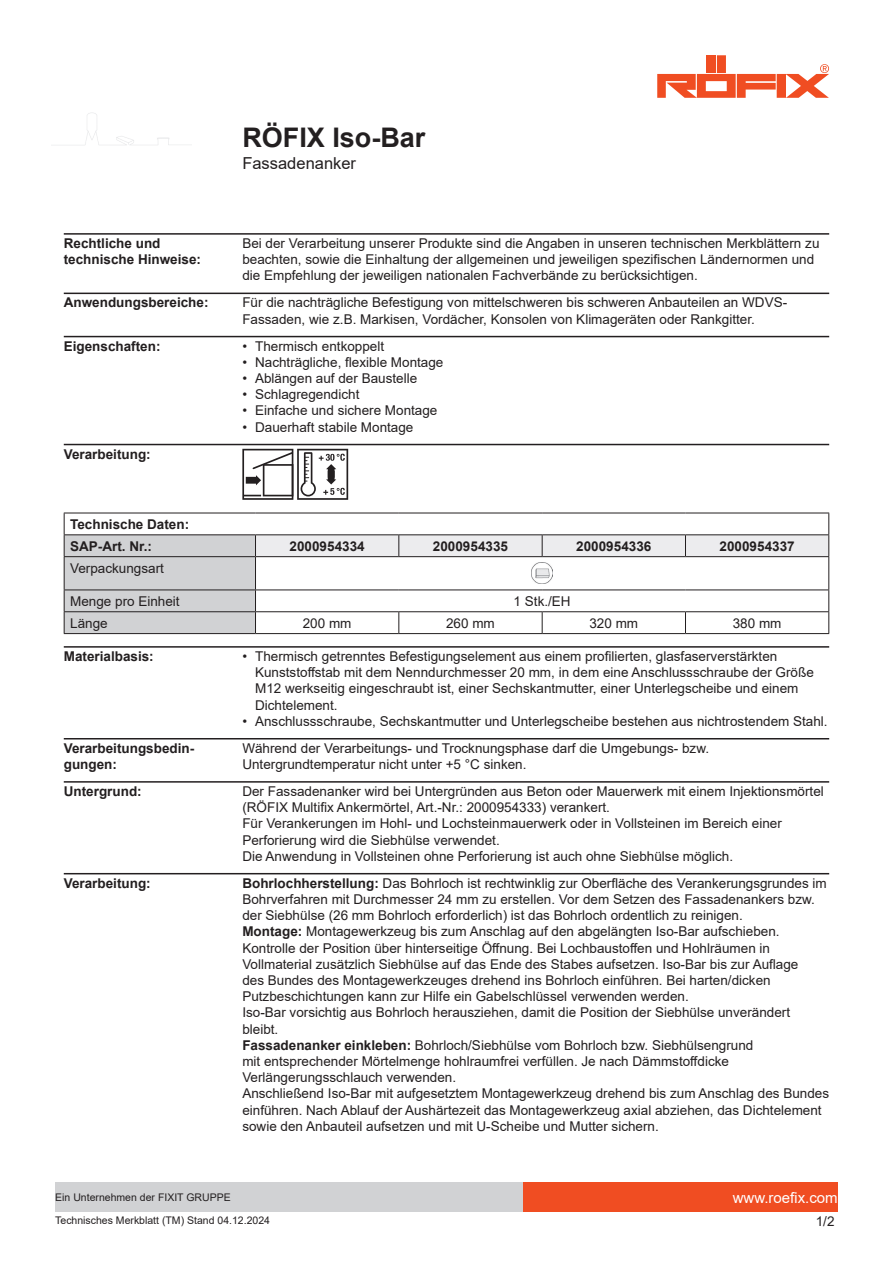
<style>
.page{position:relative;width:893px;height:1263px;background:#fff}
.page>*{position:absolute;margin:0;border:0;box-sizing:border-box;transform-origin:0 0}
.t1{font:700 27px "Arial";color:#231f20}
.t2{font:16.5px "Arial";color:#231f20}
.t3{font:15px "Arial";color:#fff}
.t4{font:13.5px/16.2px "Arial";color:#231f20}
.t5{font:700 13.5px/16.2px "Arial";color:#231f20}
.t6{font:10.5px "Arial";color:#231f20}
.s1{font-weight:700}
</style>
<div class="page">
<img style="left:85px;top:112px;width:85px;height:33px">
<div style="left:717px;top:55px;width:9px;height:18px;background:#f04d22"></div>
<div style="left:707px;top:55px;width:9px;height:18px;background:#f04d22"></div>
<svg style="left:657px;top:64px;width:172px;height:34px"></svg>
<div style="left:523px;top:1182px;width:315px;height:30px;background:#f04d22"></div>
<div style="left:55px;top:1182px;width:468px;height:30px;background:#d1d2d4"></div>
<hr style="left:64px;top:233px;width:765px;height:2px;background:#231f20">
<hr style="left:64px;top:293px;width:765px;height:1px;background:#231f20">
<hr style="left:64px;top:336px;width:765px;height:1px;background:#231f20">
<hr style="left:64px;top:444px;width:765px;height:1px;background:#231f20">
<svg style="left:242px;top:449px;width:106px;height:51px"></svg>
<svg style="left:64px;top:513px;width:765px;height:120px"></svg>
<hr style="left:64px;top:633px;width:191px;height:1px;background:#231f20">
<hr style="left:255px;top:633px;width:144px;height:1px;background:#231f20">
<hr style="left:399px;top:633px;width:143px;height:1px;background:#231f20">
<hr style="left:542px;top:633px;width:143px;height:1px;background:#231f20">
<hr style="left:685px;top:633px;width:144px;height:1px;background:#231f20">
<img style="left:531px;top:563px;width:22px;height:21px">
<hr style="left:64px;top:646px;width:765px;height:2px;background:#231f20">
<hr style="left:64px;top:738px;width:765px;height:1px;background:#231f20">
<hr style="left:64px;top:781px;width:765px;height:2px;background:#231f20">
<hr style="left:64px;top:873px;width:765px;height:1px;background:#231f20">
<h1 class="t1" style="left:242px;top:119px;width:185px">RÖFIX Iso-Bar</h1>
<p class="t2" style="left:242px;top:152px;width:115px">Fassadenanker</p>
<p class="t5" style="left:64px;top:235px;width:139px">Rechtliche und technische Hinweise:</p>
<p class="t4" style="left:242px;top:235px;width:579px">Bei der Verarbeitung unserer Produkte sind die Angaben in unseren technischen Merkblättern zu beachten, sowie die Einhaltung der allgemeinen und jeweiligen spezifischen Ländernormen und die Empfehlung der jeweiligen nationalen Fachverbände zu berücksichtigen.</p>
<p class="t5" style="left:64px;top:295px;width:146px">Anwendungsbereiche:</p>
<p class="t4" style="left:242px;top:294px;width:546px">Für die nachträgliche Befestigung von mittelschweren bis schweren Anbauteilen an WDVS-<br>Fassaden, wie z.B. Markisen, Vordächer, Konsolen von Klimageräten oder Rankgitter.</p>
<p class="t5" style="left:64px;top:338px;width:98px">Eigenschaften:</p>
<p class="t4" style="left:242px;top:338px;width:143px">• Thermisch entkoppelt</p>
<p class="t4" style="left:242px;top:354px;width:203px">• Nachträgliche, flexible Montage</p>
<p class="t4" style="left:242px;top:370px;width:176px">• Ablängen auf der Baustelle</p>
<p class="t4" style="left:242px;top:386px;width:119px">• Schlagregendicht</p>
<p class="t4" style="left:242px;top:402px;width:197px">• Einfache und sichere Montage</p>
<p class="t4" style="left:242px;top:419px;width:173px">• Dauerhaft stabile Montage</p>
<p class="t5" style="left:64px;top:446px;width:89px">Verarbeitung:</p>
<p class="t5" style="left:70px;top:513px;width:121px;line-height:21.9px">Technische Daten:<br>SAP-Art. Nr.:</p>
<p class="t5" style="left:290px;top:538px;width:77px">2000954334</p>
<p class="t5" style="left:433px;top:538px;width:77px">2000954335</p>
<p class="t5" style="left:576px;top:538px;width:77px">2000954336</p>
<p class="t5" style="left:720px;top:538px;width:77px">2000954337</p>
<p class="t4" style="left:70px;top:560px;width:95px">Verpackungsart</p>
<p class="t4" style="left:70px;top:593px;width:111px">Menge pro Einheit</p>
<p class="t4" style="left:514px;top:593px;width:59px">1 Stk./EH</p>
<p class="t4" style="left:70px;top:615px;width:39px">Länge</p>
<p class="t4" style="left:303px;top:615px;width:50px">200 mm</p>
<p class="t4" style="left:446px;top:615px;width:50px">260 mm</p>
<p class="t4" style="left:589px;top:615px;width:50px">320 mm</p>
<p class="t4" style="left:733px;top:615px;width:50px">380 mm</p>
<p class="t5" style="left:64px;top:648px;width:92px">Materialbasis:</p>
<p class="t4" style="left:255px;top:648px;width:560px;text-indent:-13px">• Thermisch getrenntes Befestigungselement aus einem profilierten, glasfaserverstärkten Kunststoffstab mit dem Nenndurchmesser 20 mm, in dem eine Anschlussschraube der Größe M12 werkseitig eingeschraubt ist, einer Sechskantmutter, einer Unterlegscheibe und einem Dichtelement.</p>
<p class="t4" style="left:242px;top:713px;width:587px">• Anschlussschraube, Sechskantmutter und Unterlegscheibe bestehen aus nichtrostendem Stahl.</p>
<p class="t5" style="left:64px;top:740px;width:132px">Verarbeitungsbedin&shy;gungen:</p>
<p class="t4" style="left:242px;top:740px;width:468px">Während der Verarbeitungs- und Trocknungsphase darf die Umgebungs- bzw.<br>Untergrundtemperatur nicht unter +5 °C sinken.</p>
<p class="t5" style="left:64px;top:783px;width:79px">Untergrund:</p>
<p class="t4" style="left:242px;top:783px;width:583px">Der Fassadenanker wird bei Untergründen aus Beton oder Mauerwerk mit einem Injektionsmörtel (RÖFIX Multifix Ankermörtel, Art.-Nr.: 2000954333) verankert.<br>Für Verankerungen im Hohl- und Lochsteinmauerwerk oder in Vollsteinen im Bereich einer Perforierung wird die Siebhülse verwendet.<br>Die Anwendung in Vollsteinen ohne Perforierung ist auch ohne Siebhülse möglich.</p>
<p class="t5" style="left:64px;top:875px;width:89px">Verarbeitung:</p>
<p class="t4" style="left:242px;top:875px;width:588px"><span class="s1">Bohrlochherstellung:</span> Das Bohrloch ist rechtwinklig zur Oberfläche des Verankerungsgrundes im Bohrverfahren mit Durchmesser 24 mm zu erstellen. Vor dem Setzen des Fassadenankers bzw. der Siebhülse (26 mm Bohrloch erforderlich) ist das Bohrloch ordentlich zu reinigen.<br><span class="s1">Montage:</span> Montagewerkzeug bis zum Anschlag auf den abgelängten Iso-Bar aufschieben.<br>Kontrolle der Position über hinterseitige Öffnung. Bei Lochbaustoffen und Hohlräumen in Vollmaterial zusätzlich Siebhülse auf das Ende des Stabes aufsetzen. Iso-Bar bis zur Auflage<br>des Bundes des Montagewerkzeuges drehend ins Bohrloch einführen. Bei harten/dicken Putzbeschichtungen kann zur Hilfe ein Gabelschlüssel verwenden werden.<br>Iso-Bar vorsichtig aus Bohrloch herausziehen, damit die Position der Siebhülse unverändert bleibt.<br><span class="s1">Fassadenanker einkleben:</span> Bohrloch/Siebhülse vom Bohrloch bzw. Siebhülsengrund<br>mit entsprechender Mörtelmenge hohlraumfrei verfüllen. Je nach Dämmstoffdicke Verlängerungsschlauch verwenden.<br>Anschließend Iso-Bar mit aufgesetztem Montagewerkzeug drehend bis zum Anschlag des Bundes einführen. Nach Ablauf der Aushärtezeit das Montagewerkzeug axial abziehen, das Dichtelement sowie den Anbauteil aufsetzen und mit U-Scheibe und Mutter sichern.</p>
<p class="t6" style="left:55px;top:1190px;width:177px">Ein Unternehmen der FIXIT GRUPPE</p>
<p class="t3" style="left:733px;top:1187px;width:107px">www.roefix.com</p>
<p class="t6" style="left:55px;top:1213px;width:216px">Technisches Merkblatt (TM) Stand 04.12.2024</p>
<p class="t4" style="left:816px;top:1213px;width:20px">1/2</p>
</div>
